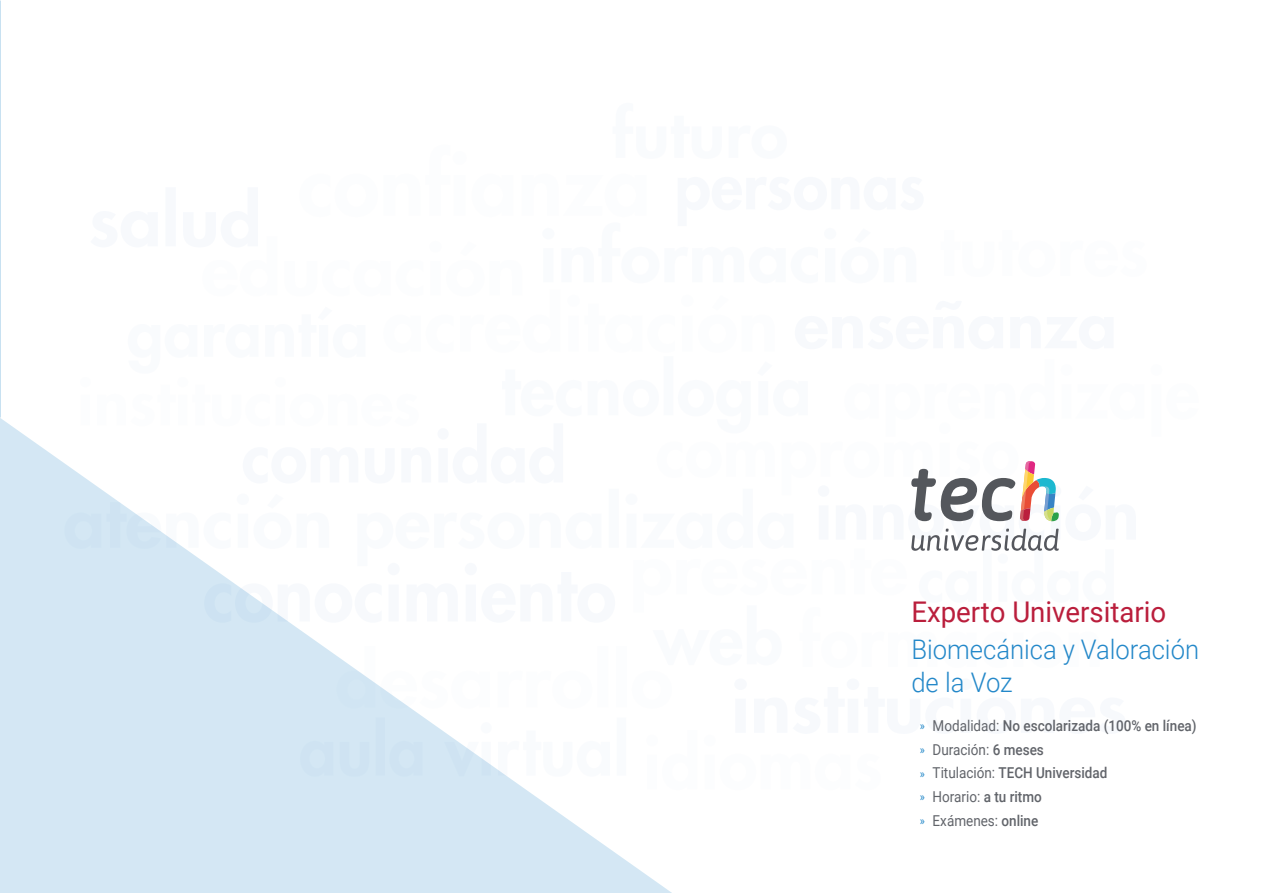
<style>
.page{position:relative;width:1263px;height:893px;background:#fff}
.page>*{position:absolute;margin:0;border:0;box-sizing:border-box;transform-origin:0 0}
.t1{font:28.5px "Roboto";color:#ba1e3c}
.t2{font:300 27px/33px "Roboto";color:#2488c9;scale:.95 1}
.t3{font:500 15px/23.7px "Roboto";color:#61646a;scale:.9 1}
.s1{font-weight:400;font-size:12px;color:#2488c9}
.s2{font-weight:400}
</style>
<div class="page">
<svg style="left:0;top:418px;width:672px;height:475px;background:#d8e9f5"></svg>
<svg style="left:64px;top:418px;width:995px;height:372px"></svg>
<h1 class="t1" style="left:911px;top:592px;width:256px">Experto Universitario</h1>
<h2 class="t2" style="left:911px;top:632px;width:304px">Biomecánica y Valoración de la Voz</h2>
<p class="t3" style="left:920px;top:713px;width:309px"><span class="s1">»</span> <span class="s2">Modalidad:</span> No escolarizada (100% en línea) <span class="s1">»</span> <span class="s2">Duración:</span> 6 meses<br><span class="s1">»</span> <span class="s2">Titulación:</span> TECH Universidad<br><span class="s1">»</span> <span class="s2">Horario:</span> a tu ritmo<br><span class="s1">»</span> <span class="s2">Exámenes:</span> online</p>
</div>
